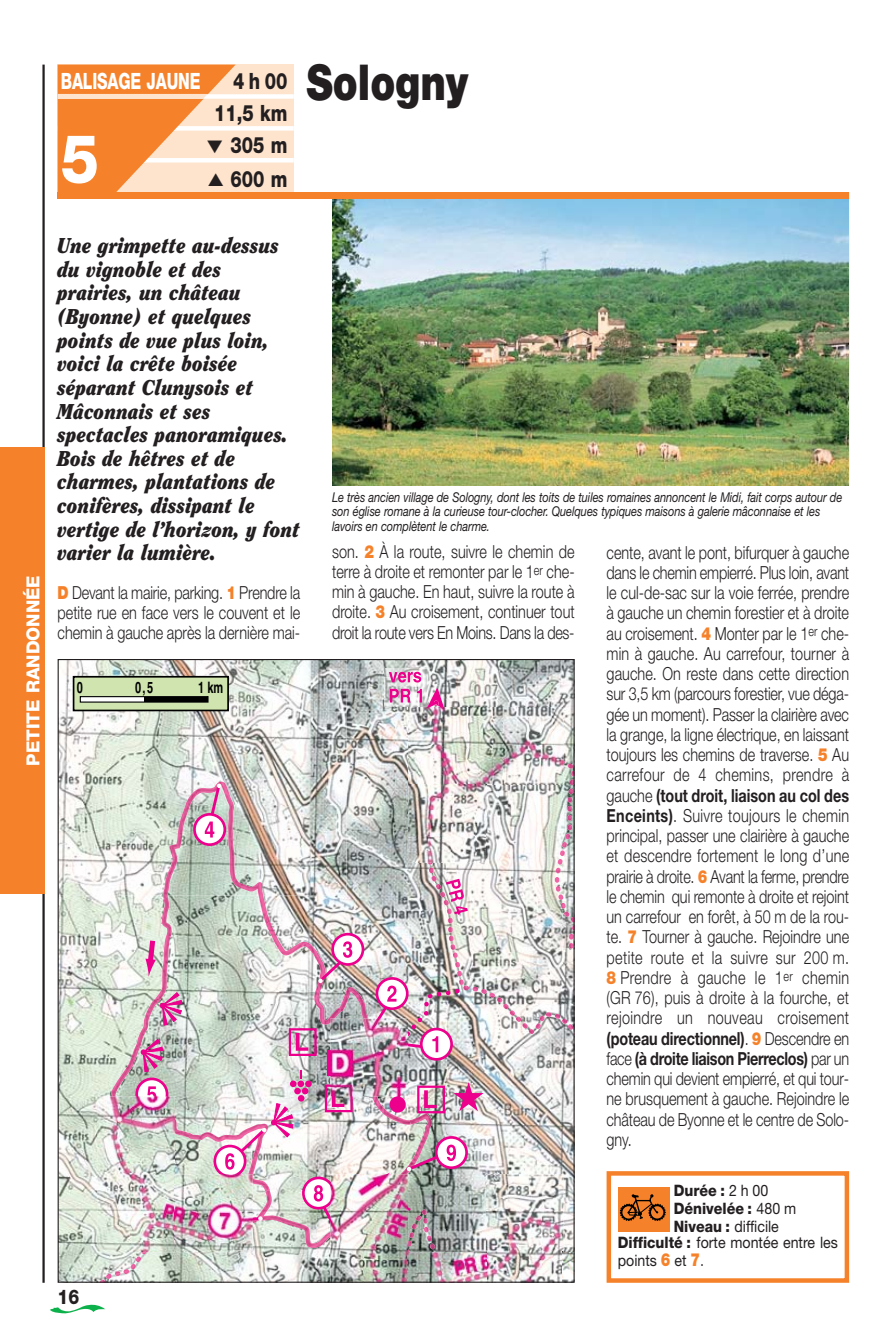
<style>
.page{position:relative;width:894px;height:1341px;background:#fff}
.page>*{position:absolute;margin:0;border:0;box-sizing:border-box;transform-origin:0 0}
.t1{font:800 67.5px "Helvetica Neue";color:#fff;scale:.9 1}
.t2{font:900 49.5px "Helvetica Neue";color:#231f20;scale:.8 1}
.t3{font:800 22.5px/31.9px "Helvetica Neue";color:#231f20;text-align:right;scale:.8 1}
.t4{font:800 22.5px "Helvetica Neue";letter-spacing:-.01em;color:#fff;scale:.7 1}
.t5{font:italic 900 21.38px/23.6px "Clearface";color:#231f20;scale:.9 1}
.t6{font:800 20.25px "Helvetica Neue";color:#231f20;scale:.85 1}
.t7{font:300 18px/20.2px "Helvetica Neue";color:#231f20;text-align:justify;scale:.8 1}
.t8{font:800 18px "Helvetica Neue";color:#fff}
.t9{font:15.75px/18px "Helvetica Neue";color:#231f20;scale:.9 1}
.t10{font:800 15.75px/18px "Helvetica Neue";color:#231f20;scale:.9 1}
.t11{font:700 15.75px "Helvetica";color:#000;scale:.7 1}
.t12{font:italic 13.5px/14.6px "Helvetica Neue";letter-spacing:-.01em;color:#231f20;scale:.82 1}
.s1{font-weight:900;color:#f5822a}
.s2{font-weight:700}
.s3{font-weight:400}
.s4{font-weight:800}
.s5{font-weight:900;font-size:18px;color:#f5822a}
.s6{font-weight:300;font-size:18px}
</style>
<div class="page">
<img style="left:0;top:64px;width:850px;height:1250px">
<p class="t4" style="left:61px;top:73px;width:201px">BALISAGE JAUNE</p>
<p class="t3" style="left:214px;top:67px;width:93px">4h00<br>11,5 km</p>
<p class="t3" style="left:207px;top:131px;width:102px">▼ 305 m</p>
<p class="t3" style="left:208px;top:164px;width:101px">▲ 600 m</p>
<h1 class="t1" style="left:61px;top:135px;width:44px">5</h1>
<h2 class="t2" style="left:306px;top:65px;width:203px">Sologny</h2>
<p class="t5" style="left:58px;top:235px;width:271px">Une grimpette au-dessus du vignoble et des prairies, un château (Byonne) et quelques points de vue plus loin, voici la crête boisée séparant Clunysois et<br>Mâconnais et ses spectacles panoramiques.<br>Bois de hêtres et de charmes, plantations de conifères, dissipant le vertige de l’horizon, y font varier la lumière.</p>
<p class="t8" style="left:27px;top:766px;width:192px;rotate:-90deg">PETITE RANDONNÉE</p>
<p class="t7" style="left:58px;top:584px;width:304px"><span class="s1">D</span> Devant la mairie, parking. <span class="s1">1</span> Prendre la petite rue en face vers le couvent et le chemin à gauche après la dernière mai-</p>
<p class="t11" style="left:77px;top:682px;width:10px">0</p>
<p class="t11" style="left:135px;top:682px;width:27px">0,5</p>
<p class="t11" style="left:198px;top:682px;width:37px">1 km</p>
<p class="t6" style="left:58px;top:1290px;width:27px">16</p>
<p class="t12" style="left:332px;top:491px;width:623px">Le très ancien village de Sologny, dont les toits de tuiles romaines annoncent le Midi, fait corps autour de son église romane à la curieuse tour-clocher. Quelques typiques maisons à galerie mâconnaise et les lavoirs en complètent le charme.</p>
<p class="t7" style="left:332px;top:543px;width:304px">son. <span class="s1">2</span> À la route, suivre le chemin de terre à droite et remonter par le 1<sup>er</sup> che&shy;min à gauche. En haut, suivre la route à droite. <span class="s1">3</span> Au croisement, continuer tout droit la route vers En Moins. Dans la des-</p>
<p class="t7" style="left:606px;top:544px;width:304px">cente, avant le pont, bifurquer à gauche dans le chemin empierré. Plus loin, avant le cul-de-sac sur la voie ferrée, prendre à gauche un chemin forestier et à droite au croisement. <span class="s1">4</span> Monter par le 1<sup>er</sup> che&shy;min à gauche. Au carrefour, tourner à gauche. On reste dans cette direction sur 3,5 km (parcours forestier, vue déga&shy;gée un moment). Passer la clairière avec la grange, la ligne électrique, en laissant toujours les chemins de traverse. <span class="s1">5</span> Au carrefour de 4 chemins, prendre à gauche <span class="s2">(tout droit, liaison au col des Enceints)</span>. Suivre toujours le chemin principal, passer une clairière à gauche et descendre fortement le long d’une prairie à droite. <span class="s1">6</span> Avant la ferme, prendre le chemin qui remonte à droite et rejoint un carrefour en forêt, à 50 m de la rou&shy;te. <span class="s1">7</span> Tourner à gauche. Rejoindre une petite route et la suivre sur 200 m.<br><span class="s1">8</span> Prendre à gauche le 1<sup>er</sup> chemin (GR 76), puis à droite à la fourche, et rejoindre un nouveau croisement <span class="s2">(poteau directionnel)</span>. <span class="s1">9</span> Descendre en face <span class="s2">(à droite liaison Pierreclos)</span> par un chemin qui devient empierré, et qui tour&shy;ne brusquement à gauche. Rejoindre le château de Byonne et le centre de Solo&shy;gny.</p>
<p class="t10" style="left:673px;top:1183px;width:138px">Durée : <span class="s3">2 h 00<br></span>Dénivelée : <span class="s3">480 m<br></span>Niveau : <span class="s3">difficile</span></p>
<p class="t9" style="left:617px;top:1235px;width:246px"><span class="s4">Difficulté :</span> forte montée entre les points <span class="s5">6</span> et <span class="s5">7</span><span class="s6">.</span></p>
</div>
